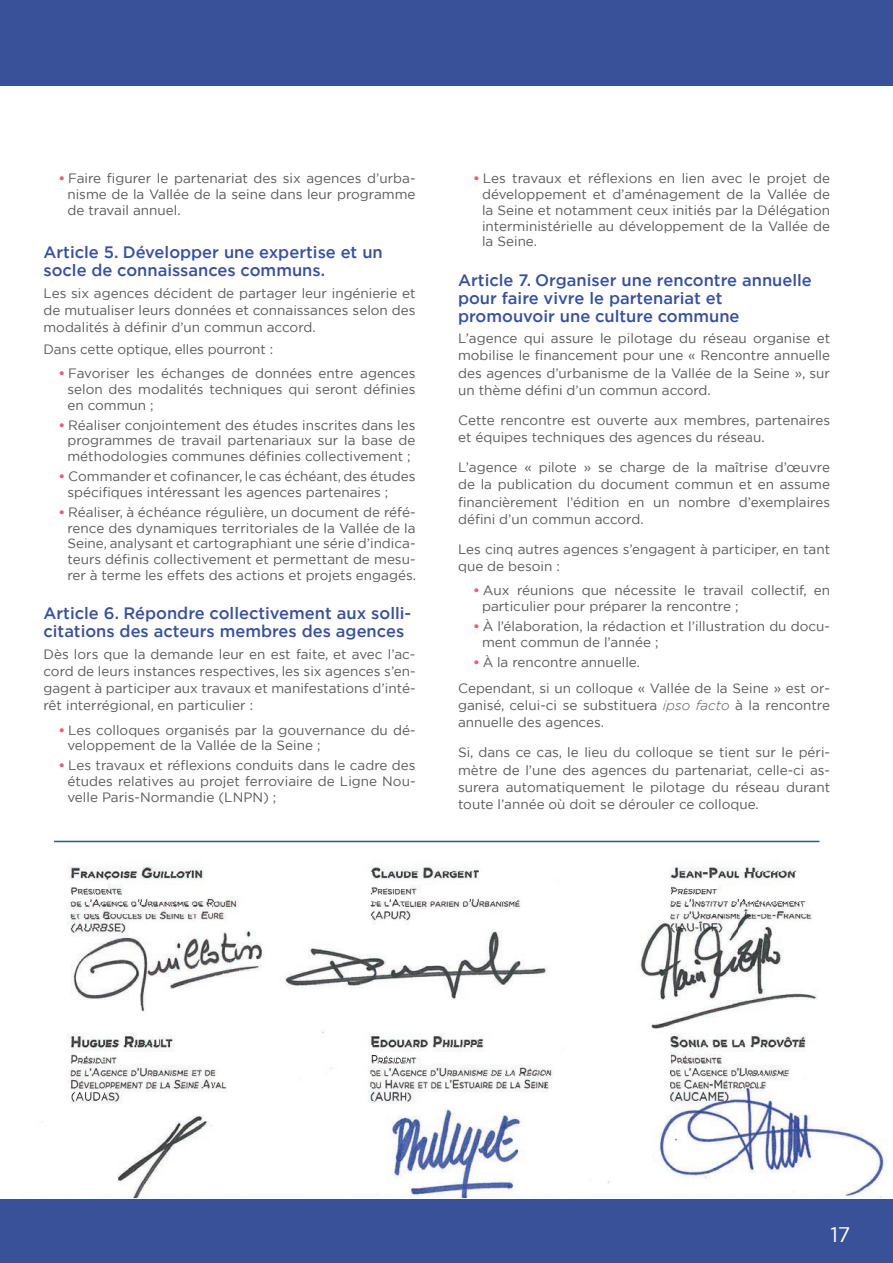
<style>
.page{position:relative;width:893px;height:1263px;background:#fff}
.page>*{position:absolute;margin:0;border:0;box-sizing:border-box;transform-origin:0 0}
.t1{font:21px "Gotham";color:#fff}
.t2{font:500 16.5px/18px "Gotham";color:#395199}
.t3{font:13.5px/15.8px "Gotham";color:#57585a;text-align:justify}
.s1{font-weight:700;color:#ee5b77}
.s2{font-weight:300;font-style:italic}
</style>
<div class="page">
<div style="left:0;top:1199px;width:893px;height:64px;background:#395199"></div>
<div style="left:0;top:0;width:893px;height:85px;background:#395199"></div>
<hr style="left:54px;top:841px;width:765px;height:1px;background:#395199">
<img style="left:23px;top:867px;width:864px;height:331px">
<img style="left:56px;top:866px;width:133px;height:7px">
<img style="left:56px;top:881px;width:51px;height:8px">
<img style="left:56px;top:893px;width:169px;height:8px">
<img style="left:56px;top:906px;width:156px;height:8px">
<img style="left:56px;top:918px;width:55px;height:10px">
<img style="left:363px;top:866px;width:111px;height:6px">
<img style="left:364px;top:881px;width:46px;height:8px">
<img style="left:363px;top:893px;width:153px;height:8px">
<img style="left:363px;top:906px;width:40px;height:9px">
<img style="left:670px;top:866px;width:127px;height:6px">
<img style="left:671px;top:881px;width:46px;height:8px">
<img style="left:671px;top:893px;width:136px;height:8px">
<img style="left:671px;top:904px;width:143px;height:10px">
<img style="left:671px;top:916px;width:51px;height:12px">
<img style="left:56px;top:1034px;width:103px;height:10px">
<img style="left:56px;top:1053px;width:46px;height:8px">
<img style="left:56px;top:1066px;width:147px;height:8px">
<img style="left:56px;top:1078px;width:158px;height:8px">
<img style="left:56px;top:1091px;width:49px;height:9px">
<img style="left:364px;top:1034px;width:114px;height:10px">
<img style="left:364px;top:1053px;width:46px;height:8px">
<img style="left:363px;top:1066px;width:186px;height:8px">
<img style="left:363px;top:1078px;width:182px;height:8px">
<img style="left:363px;top:1091px;width:41px;height:9px">
<img style="left:671px;top:1033px;width:137px;height:11px">
<img style="left:671px;top:1053px;width:51px;height:8px">
<img style="left:671px;top:1066px;width:120px;height:8px">
<img style="left:671px;top:1078px;width:96px;height:8px">
<img style="left:671px;top:1091px;width:58px;height:9px">
<p class="t3" style="left:67px;top:170px;width:350px;text-indent:-9px"><span class="s1">•</span> Faire figurer le partenariat des six agences d’urba&shy;nisme de la Vallée de la seine dans leur programme de travail annuel.</p>
<p class="t2" style="left:43px;top:243px;width:341px">Article 5. Développer une expertise et un socle de connaissances communs.</p>
<p class="t3" style="left:43px;top:284px;width:374px;line-height:17.2px">Les six agences décident de partager leur ingénierie et de mutualiser leurs données et connaissances selon des modalités à définir d’un commun accord.</p>
<p class="t3" style="left:43px;top:341px;width:231px">Dans cette optique, elles pourront :</p>
<p class="t3" style="left:67px;top:365px;width:350px;text-indent:-9px"><span class="s1">•</span> Favoriser les échanges de données entre agences selon des modalités techniques qui seront définies en commun ;</p>
<p class="t3" style="left:67px;top:417px;width:350px;text-indent:-9px"><span class="s1">•</span> Réaliser conjointement des études inscrites dans les programmes de travail partenariaux sur la base de méthodologies communes définies collectivement ;</p>
<p class="t3" style="left:67px;top:468px;width:350px;text-indent:-9px"><span class="s1">•</span> Commander et cofinancer, le cas échéant, des études spécifiques intéressant les agences partenaires ;</p>
<p class="t3" style="left:67px;top:504px;width:350px;text-indent:-9px"><span class="s1">•</span> Réaliser, à échéance régulière, un document de réfé&shy;rence des dynamiques territoriales de la Vallée de la Seine, analysant et cartographiant une série d’indica&shy;teurs définis collectivement et permettant de mesu&shy;rer à terme les effets des actions et projets engagés.</p>
<p class="t2" style="left:43px;top:604px;width:369px">Article 6. Répondre collectivement aux solli&shy;citations des acteurs membres des agences</p>
<p class="t3" style="left:43px;top:645px;width:374px;line-height:17.2px">Dès lors que la demande leur en est faite, et avec l’ac&shy;cord de leurs instances respectives, les six agences s’en&shy;gagent à participer aux travaux et manifestations d’inté&shy;rêt interrégional, en particulier :</p>
<p class="t3" style="left:67px;top:722px;width:350px;text-indent:-9px"><span class="s1">•</span> Les colloques organisés par la gouvernance du dé&shy;veloppement de la Vallée de la Seine ;</p>
<p class="t3" style="left:67px;top:757px;width:350px;text-indent:-9px"><span class="s1">•</span> Les travaux et réflexions conduits dans le cadre des études relatives au projet ferroviaire de Ligne Nou&shy;velle Paris-Normandie (LNPN) ;</p>
<p class="t3" style="left:482px;top:170px;width:350px;text-indent:-9px"><span class="s1">•</span> Les travaux et réflexions en lien avec le projet de développement et d’aménagement de la Vallée de la Seine et notamment ceux initiés par la Délégation interministérielle au développement de la Vallée de la Seine.</p>
<p class="t2" style="left:458px;top:271px;width:355px">Article 7. Organiser une rencontre annuelle pour faire vivre le partenariat et promouvoir une culture commune</p>
<p class="t3" style="left:458px;top:329px;width:374px;line-height:17.2px">L’agence qui assure le pilotage du réseau organise et mobilise le financement pour une « Rencontre annuelle des agences d’urbanisme de la Vallée de la Seine », sur un thème défini d’un commun accord.</p>
<p class="t3" style="left:458px;top:411px;width:374px;line-height:17.2px">Cette rencontre est ouverte aux membres, partenaires et équipes techniques des agences du réseau.</p>
<p class="t3" style="left:458px;top:458px;width:374px;line-height:17.2px">L’agence « pilote » se charge de la maîtrise d’œuvre de la publication du document commun et en assume financièrement l’édition en un nombre d’exemplaires défini d’un commun accord.</p>
<p class="t3" style="left:458px;top:540px;width:374px;line-height:17.2px">Les cinq autres agences s’engagent à participer, en tant que de besoin :</p>
<p class="t3" style="left:482px;top:582px;width:350px;text-indent:-9px"><span class="s1">•</span> Aux réunions que nécessite le travail collectif, en particulier pour préparer la rencontre ;</p>
<p class="t3" style="left:482px;top:618px;width:350px;text-indent:-9px"><span class="s1">•</span> À l’élaboration, la rédaction et l’illustration du docu&shy;ment commun de l’année ;</p>
<p class="t3" style="left:458px;top:649px;width:374px;line-height:25.8px;text-indent:15px"><span class="s1">•</span> À la rencontre annuelle.<br>Cependant, si un colloque « Vallée de la Seine » est or-</p>
<p class="t3" style="left:458px;top:696px;width:374px;line-height:17.2px">ganisé, celui-ci se substituera <span class="s2">ipso facto</span> à la rencontre annuelle des agences.</p>
<p class="t3" style="left:458px;top:744px;width:374px;line-height:17.2px">Si, dans ce cas, le lieu du colloque se tient sur le péri&shy;mètre de l’une des agences du partenariat, celle-ci as&shy;surera automatiquement le pilotage du réseau durant toute l’année où doit se dérouler ce colloque.</p>
<h1 class="t1" style="left:830px;top:1221px;width:22px">17</h1>
</div>
